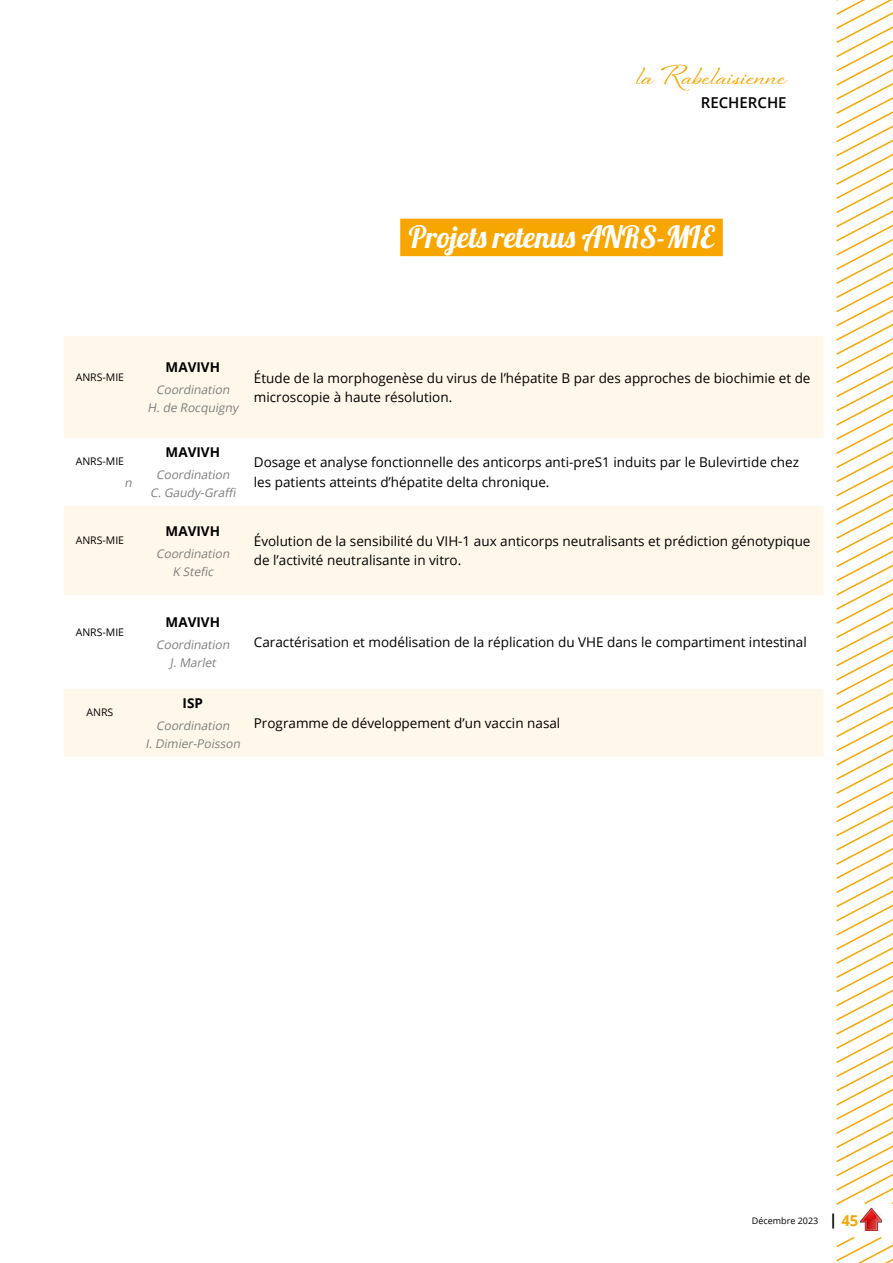
<style>
.page{position:relative;width:893px;height:1263px;background:#fff}
.page>*{position:absolute;margin:0;border:0;box-sizing:border-box;transform-origin:0 0}
.t1{font:30px "Lobster";color:#fff}
.t2{font:700 25.5px "Sheila";color:#f7a600}
.t3{font:600 15px "Open Sans";color:#000}
.t4{font:13.5px/19.5px "Open Sans";color:#000}
.t5{font:700 13.5px "Open Sans";color:#000}
.t6{font:italic 12px/18px "Open Sans";color:#7e7e7d;text-align:center}
.t7{font:10.5px "Open Sans";color:#000}
.t8{font:9px "Open Sans";color:#000}
.s1{color:#fff}
.s2{font-weight:700;font-size:15px}
.s3{font-weight:700;font-size:15px;color:#f7a600}
</style>
<div class="page">
<svg style="left:836px;top:0;width:57px;height:1205px"></svg>
<svg style="left:836px;top:1237px;width:57px;height:26px"></svg>
<img style="left:860px;top:1209px;width:22px;height:21px">
<div style="left:400px;top:219px;width:323px;height:37px;background:#f7a600"></div>
<svg style="left:64px;top:336px;width:759px;height:420px;fill:#fff7ea"></svg>
<svg style="left:64px;top:438px;width:759px;height:68px"></svg>
<h2 class="t2" style="left:637px;top:60px;width:151px">la Rabelaisienne</h2>
<p class="t3" style="left:701px;top:92px;width:87px">RECHERCHE</p>
<h1 class="t1" style="left:409px;top:218px;width:307px">Projets retenus ANRS-MIE</h1>
<p class="t7" style="left:76px;top:370px;width:50px">ANRS-MIE</p>
<p class="t5" style="left:166px;top:358px;width:56px">MAVIVH</p>
<p class="t6" style="left:148px;top:381px;width:92px">Coordination<br>H.de Rocquigny</p>
<p class="t4" style="left:254px;top:367px;width:558px">Étude de la morphogenèse du virus de l’hépatite B par des approches de biochimie et de microscopie à haute résolution.</p>
<p class="t7" style="left:76px;top:454px;width:50px">ANRS-MIE</p>
<p class="t6" style="left:124px;top:473px;width:12px">n</p>
<p class="t5" style="left:166px;top:442px;width:56px">MAVIVH</p>
<p class="t6" style="left:150px;top:465px;width:90px">Coordination<br>C.Gaudy-Graffi</p>
<p class="t4" style="left:254px;top:452px;width:547px">Dosage et analyse fonctionnelle des anticorps anti-preS1 induits par le Bulevirtide chez les patients atteints d’hépatite delta chronique.</p>
<p class="t7" style="left:76px;top:533px;width:50px">ANRS-MIE</p>
<p class="t5" style="left:166px;top:521px;width:56px">MAVIVH</p>
<p class="t6" style="left:156px;top:544px;width:78px">Coordination<br>K Stefic</p>
<p class="t4" style="left:254px;top:531px;width:558px">Évolution de la sensibilité du VIH-1 aux anticorps neutralisants et prédiction génotypique de l’activité neutralisante in vitro.</p>
<p class="t7" style="left:76px;top:625px;width:50px">ANRS-MIE</p>
<p class="t7" style="left:87px;top:705px;width:28px">ANRS</p>
<p class="t5" style="left:166px;top:613px;width:56px">MAVIVH</p>
<p class="t6" style="left:156px;top:636px;width:78px">Coordination<br>J.Marlet</p>
<p class="t4" style="left:254px;top:632px;width:554px">Caractérisation et modélisation de la réplication du VHE dans le compartiment intestinal</p>
<p class="t5" style="left:183px;top:693px;width:22px">ISP</p>
<p class="t6" style="left:145px;top:716px;width:99px">Coordination<br>I.Dimier-Poisson</p>
<p class="t4" style="left:254px;top:713px;width:308px">Programme de développement d’un vaccin nasal</p>
<p class="t8" style="left:752px;top:1214px;width:108px">Décembre 2023<span class="s1">3</span> <span class="s2">|</span> <span class="s3">45</span></p>
</div>
